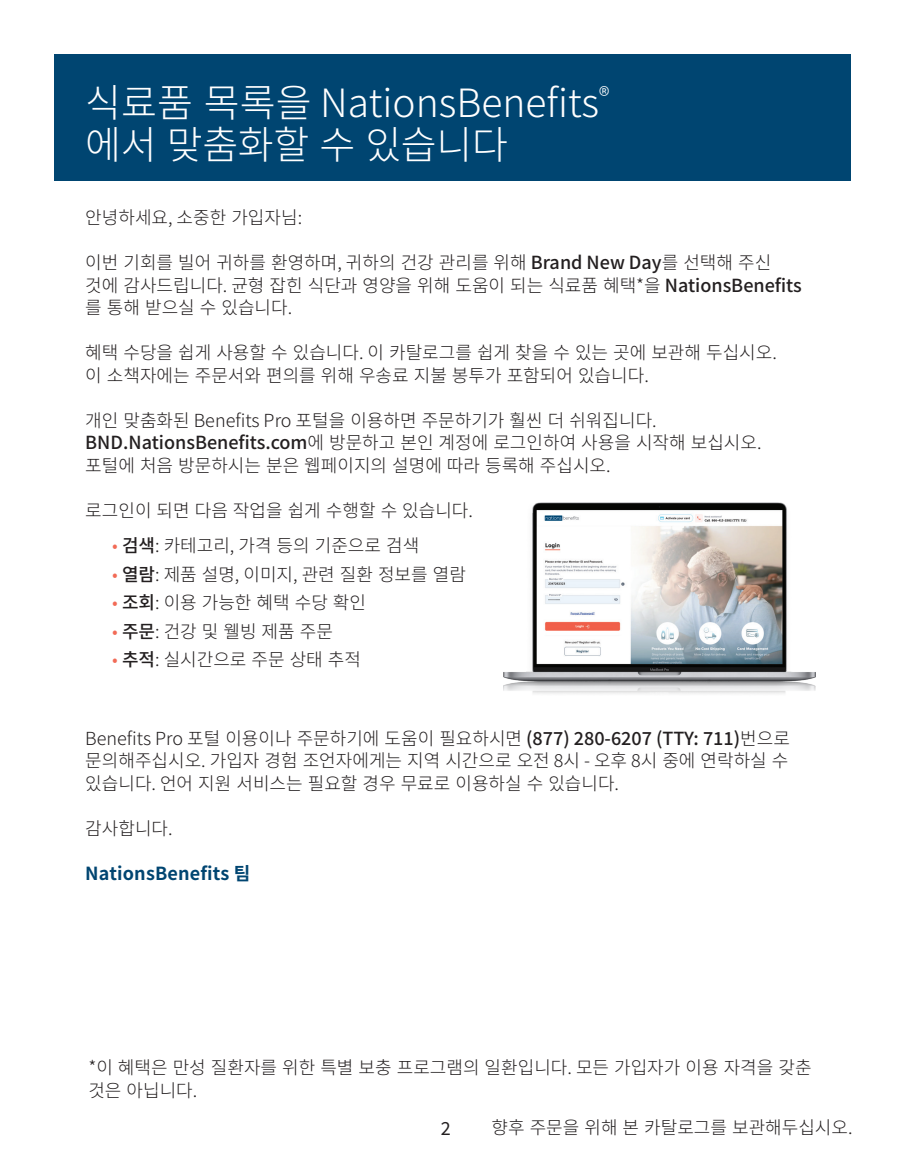
<style>
.page{position:relative;width:905px;height:1175px;background:#fff}
.page>*{position:absolute;margin:0;border:0;box-sizing:border-box;transform-origin:0 0}
.t1{font:300 39px/42px "Noto Sans CJ Kkr";color:#fff}
.t2{font:300 18px/22.5px "Noto Sans CJ Kkr";color:#231f20}
.t3{font:700 18px "Noto Sans CJ Kkr";letter-spacing:.01em;color:#004571}
.t4{font:18px "Noto Sans CJ Kkr";color:#231f20}
.s1{font-weight:500}
.s2{color:#f26b57}
</style>
<div class="page">
<div style="left:54px;top:54px;width:796px;height:126px;background:#004571"></div>
<img style="left:503px;top:502px;width:312px;height:192px">
<h2 class="t1" style="left:85px;top:82px;width:525px">식료품 목록을 NationsBenefits<sup>® </sup>에서 맞춤화할 수 있습니다</h2>
<p class="t2" style="left:85px;top:207px;width:218px">안녕하세요, 소중한 가입자님:</p>
<p class="t2" style="left:85px;top:252px;width:718px">이번 기회를 빌어 귀하를 환영하며, 귀하의 건강 관리를 위해 <span class="s1">Brand New Day</span>를 선택해 주신 것에 감사드립니다. 균형 잡힌 식단과 영양을 위해 도움이 되는 식료품 혜택*을 <span class="s1">NationsBenefits </span>를 통해 받으실 수 있습니다.</p>
<p class="t2" style="left:85px;top:342px;width:693px">혜택 수당을 쉽게 사용할 수 있습니다. 이 카탈로그를 쉽게 찾을 수 있는 곳에 보관해 두십시오. 이 소책자에는 주문서와 편의를 위해 우송료 지불 봉투가 포함되어 있습니다.</p>
<p class="t2" style="left:85px;top:409px;width:677px">개인 맞춤화된 Benefits Pro 포털을 이용하면 주문하기가 훨씬 더 쉬워집니다.<br><span class="s1">BND.NationsBenefits.com</span>에 방문하고 본인 계정에 로그인하여 사용을 시작해 보십시오. 포털에 처음 방문하시는 분은 웹페이지의 설명에 따라 등록해 주십시오.</p>
<p class="t2" style="left:85px;top:499px;width:389px">로그인이 되면 다음 작업을 쉽게 수행할 수 있습니다.</p>
<p class="t2" style="left:112px;top:534px;width:308px"><span class="s2">•</span> <span class="s1">검색</span>: 카테고리, 가격 등의 기준으로 검색</p>
<p class="t2" style="left:112px;top:563px;width:355px"><span class="s2">•</span> <span class="s1">열람</span>: 제품 설명, 이미지, 관련 질환 정보를 열람</p>
<p class="t2" style="left:112px;top:591px;width:255px"><span class="s2">•</span> <span class="s1">조회</span>: 이용 가능한 혜택 수당 확인</p>
<p class="t2" style="left:112px;top:620px;width:222px"><span class="s2">•</span> <span class="s1">주문</span>: 건강 및 웰빙 제품 주문</p>
<p class="t2" style="left:112px;top:648px;width:250px"><span class="s2">•</span> <span class="s1">추적</span>: 실시간으로 주문 상태 추적</p>
<p class="t2" style="left:85px;top:727px;width:706px;text-align:justify">Benefits Pro 포털 이용이나 주문하기에 도움이 필요하시면 <span class="s1">(877) 280-6207 (TTY: 711)</span>번으로 문의해주십시오. 가입자 경험 조언자에게는 지역 시간으로 오전 8시 - 오후 8시 중에 연락하실 수 있습니다. 언어 지원 서비스는 필요할 경우 무료로 이용하실 수 있습니다.</p>
<p class="t2" style="left:85px;top:817px;width:89px">감사합니다.</p>
<p class="t3" style="left:85px;top:863px;width:166px">NationsBenefits 팀</p>
<p class="t2" style="left:88px;top:1057px;width:724px">*이 혜택은 만성 질환자를 위한 특별 보충 프로그램의 일환입니다. 모든 가입자가 이용 자격을 갖춘 것은 아닙니다.</p>
<p class="t4" style="left:441px;top:1117px;width:11px">2</p>
<p class="t2" style="left:491px;top:1116px;width:362px">향후 주문을 위해 본 카탈로그를 보관해두십시오.</p>
</div>
